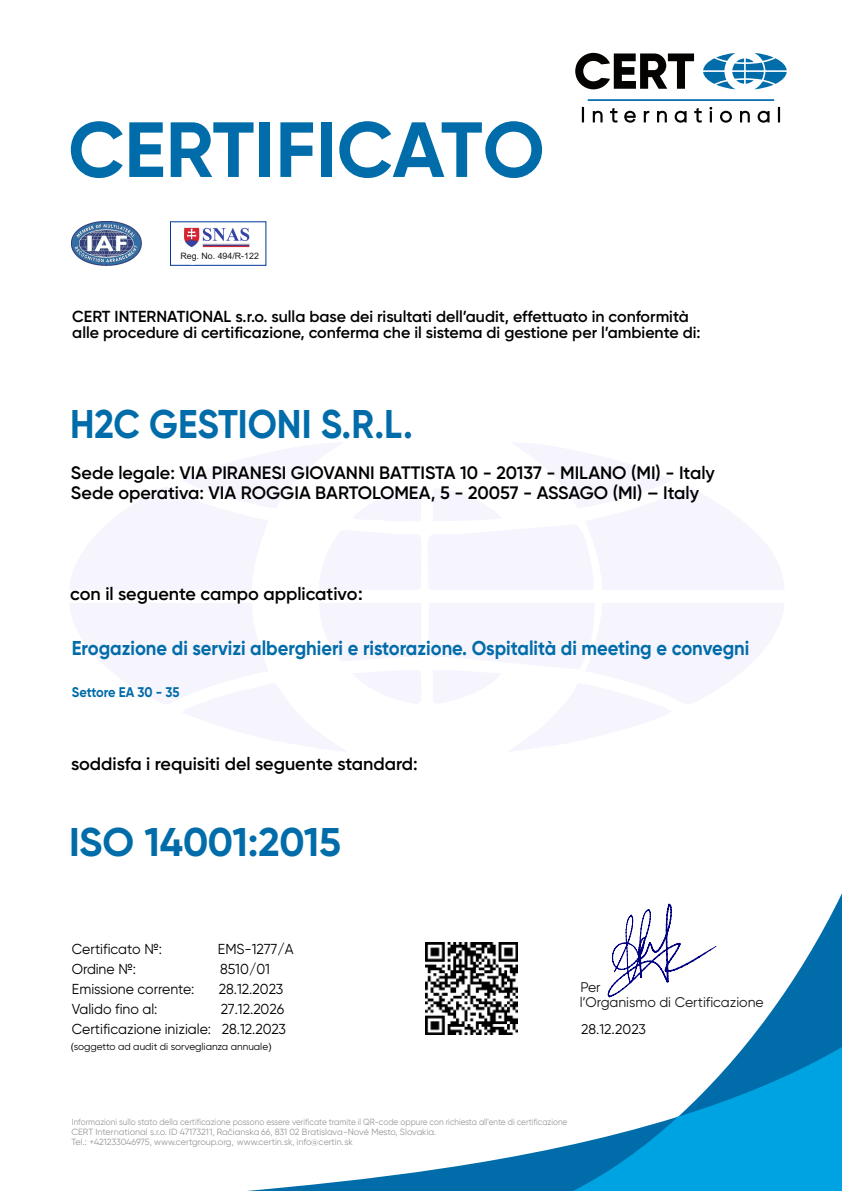
<style>
.page{position:relative;width:842px;height:1191px;background:#fff}
.page>*{position:absolute;margin:0;border:0;box-sizing:border-box;transform-origin:0 0}
.t1{font:700 78px "Gilroy";color:#006ca9}
.t2{font:700 40px "Gilroy";color:#006ca9;scale:.92 1}
.t3{font:700 40px "Gilroy";color:#006ca9}
.t4{font:700 20px "Gilroy";color:#006ca9;scale:.92 1}
.t5{font:600 18px/20px "Gilroy";color:#000}
.t6{font:600 16px/16px "Gilroy";color:#000}
.t7{font:14.4px/20px "Gilroy";color:#000;text-align:right}
.t8{font:14px/15.8px "Gilroy";color:#151616}
.t9{font:700 14px "Gilroy";letter-spacing:-.005em;color:#006ca9;scale:.92 1}
.t10{font:14px "Gilroy";letter-spacing:-.005em;color:#000}
.t11{font:10px "Gilroy";color:#000}
.t12{font:9px/10.2px "Gilroy";color:#989898;scale:.91 1}
.t13{font:8.8px "Arial";color:#151616}
.s1{font-family:"Arial";font-weight:700}
.s2{font-family:"Arial"}
</style>
<div class="page">
<svg style="left:70px;top:603px;width:714px;height:148px"></svg>
<svg style="left:70px;top:443px;width:714px;height:146px"></svg>
<svg style="left:607px;top:893px;width:235px;height:154px"></svg>
<svg style="left:247px;top:1144px;width:326px;height:47px"></svg>
<svg style="left:573px;top:1047px;width:269px;height:144px"></svg>
<svg style="left:575px;top:53px;width:212px;height:70px"></svg>
<img style="left:72px;top:222px;width:70px;height:43px">
<svg style="left:608px;top:903px;width:108px;height:94px"></svg>
<img style="left:185px;top:227px;width:64px;height:21px">
<svg style="left:178px;top:264px;width:86px;height:1px"></svg>
<img style="left:425px;top:942px;width:92px;height:92px">
<h1 class="t1" style="left:68px;top:114px;width:478px">CERTIFICATO</h1>
<p class="t13" style="left:180px;top:253px;width:80px">Reg. No. 494/R-122</p>
<h3 class="t6" style="left:72px;top:309px;width:630px">CERT INTERNATIONAL s.r.o. sulla base dei risultati dell’audit, effettuato in conformità alle procedure di certificazione, conferma che il sistema di gestione per l’ambiente di:</h3>
<h2 class="t2" style="left:70px;top:406px;width:374px">H2C GESTIONI S.R.L.</h2>
<h3 class="t5" style="left:71px;top:464px;width:645px">Sede legale: VIA PIRANESI GIOVANNI BATTISTA 10 - 20137 - MILANO (MI) - Italy<br>Sede operativa: VIA ROGGIA BARTOLOMEA, 5 - 20057 - ASSAGO (MI) – Italy</h3>
<h3 class="t5" style="left:70px;top:584px;width:295px">con il seguente campo applicativo<span class="s1">:</span></h3>
<h3 class="t4" style="left:72px;top:638px;width:738px">Erogazione di servizi alberghieri e ristorazione. Ospitalità di meeting e convegni</h3>
<h3 class="t9" style="left:72px;top:686px;width:119px">Settore EA 30 - 35</h3>
<h3 class="t5" style="left:71px;top:755px;width:348px">soddisfa i requisiti del seguente standard:</h3>
<h2 class="t3" style="left:69px;top:824px;width:274px">ISO 14001:2015</h2>
<h3 class="t7" style="left:72px;top:939px;width:92px">Certificato №:</h3>
<h3 class="t7" style="left:218px;top:939px;width:77px">EMS-1277/A</h3>
<h3 class="t7" style="left:72px;top:959px;width:66px">Ordine №:</h3>
<h3 class="t7" style="left:220px;top:959px;width:51px">8510/01</h3>
<h3 class="t7" style="left:72px;top:979px;width:124px">Emissione corrente:</h3>
<h3 class="t7" style="left:219px;top:979px;width:66px">28.12.2023</h3>
<h3 class="t7" style="left:72px;top:999px;width:87px">Valido fino al:</h3>
<h3 class="t7" style="left:72px;top:999px;width:216px">27.12.2026<br>Certificazione iniziale: 28.12.2023</h3>
<p class="t11" style="left:71px;top:1042px;width:202px"><span class="s2">(</span>soggetto ad audit di sorveglianza annuale<span class="s2">)</span></p>
<h3 class="t8" style="left:580px;top:979px;width:185px">Per<br>l’Organismo di Certificazione</h3>
<h3 class="t10" style="left:581px;top:1023px;width:66px">28.12<span class="s2">.</span>2023</h3>
<p class="t12" style="left:72px;top:1116px;width:546px">Informazioni sullo stato della certificazione possono essere verificate tramite il QR-code oppure con richiesta all'ente di certificazione<br>CERT International s.r.o. ID 47173211, Račianska 66, 831 02 Bratislava-Nové Mesto, Slovakia.<br>Tel.: +421233046975, www.certgroup.org, www.certin.sk, info@certin.sk</p>
</div>
